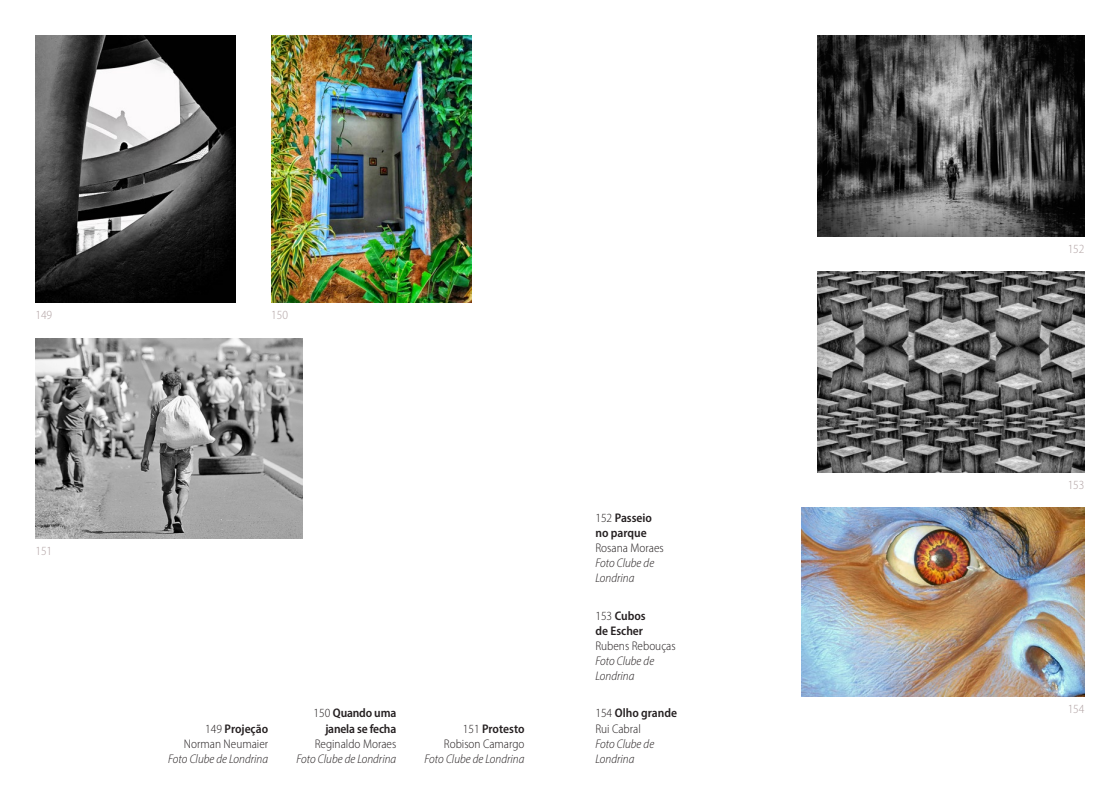
<style>
.page{position:relative;width:1120px;height:798px;background:#fff}
.page>*{position:absolute;margin:0;border:0;box-sizing:border-box;transform-origin:0 0}
.t1{font:italic 300 semi-condensed 12.5px/15px "Myriad Pro";color:#252021}
.t2{font:300 semi-condensed 12.5px/15px "Myriad Pro";color:#252021;text-align:right}
.t3{font:600 semi-condensed 12.5px/15px "Myriad Pro";letter-spacing:-.01em;color:#252021}
.t4{font:300 semi-condensed 12.5px "Myriad Pro";color:#b1a2a3}
.s1{font-weight:600}
.s2{font-weight:300}
</style>
<div class="page">
<img style="left:35px;top:35px;width:201px;height:268px">
<img style="left:271px;top:35px;width:201px;height:268px">
<img style="left:35px;top:338px;width:268px;height:200px">
<img style="left:817px;top:35px;width:267px;height:201px">
<img style="left:817px;top:271px;width:267px;height:201px">
<img style="left:801px;top:507px;width:283px;height:189px">
<p class="t4" style="left:35px;top:307px;width:18px">149</p>
<p class="t4" style="left:271px;top:307px;width:18px">150</p>
<p class="t4" style="left:35px;top:543px;width:18px">151</p>
<p class="t2" style="left:184px;top:720px;width:86px">149 <span class="s1">Projeção<br></span>Norman Neumaier</p>
<p class="t1" style="left:168px;top:750px;width:101px">Foto Clube de Londrina</p>
<p class="t3" style="left:314px;top:705px;width:84px;text-align:right"><span class="s2">150</span> Quando uma janela se fecha</p>
<p class="t2" style="left:315px;top:735px;width:83px">Reginaldo Moraes</p>
<p class="t1" style="left:297px;top:750px;width:101px">Foto Clube de Londrina</p>
<p class="t2" style="left:444px;top:720px;width:82px">151 <span class="s1">Protesto<br></span>Robison Camargo</p>
<p class="t1" style="left:425px;top:750px;width:101px">Foto Clube de Londrina</p>
<p class="t3" style="left:595px;top:510px;width:58px"><span class="s2">152</span> Passeio no parque</p>
<p class="t2" style="left:595px;top:540px;width:70px">Rosana Moraes</p>
<p class="t1" style="left:595px;top:555px;width:60px">Foto Clube de<br>Londrina</p>
<p class="t3" style="left:595px;top:607px;width:52px"><span class="s2">153</span> Cubos de Escher</p>
<p class="t2" style="left:595px;top:638px;width:82px">Rubens Rebouças</p>
<p class="t1" style="left:595px;top:653px;width:60px">Foto Clube de<br>Londrina</p>
<p class="t2" style="left:595px;top:705px;width:83px;text-align:left">154 <span class="s1">Olho grande<br></span>Rui Cabral</p>
<p class="t1" style="left:595px;top:735px;width:60px">Foto Clube de<br>Londrina</p>
<p class="t4" style="left:1067px;top:241px;width:18px">152</p>
<p class="t4" style="left:1067px;top:476px;width:18px">153</p>
<p class="t4" style="left:1067px;top:701px;width:18px">154</p>
</div>
